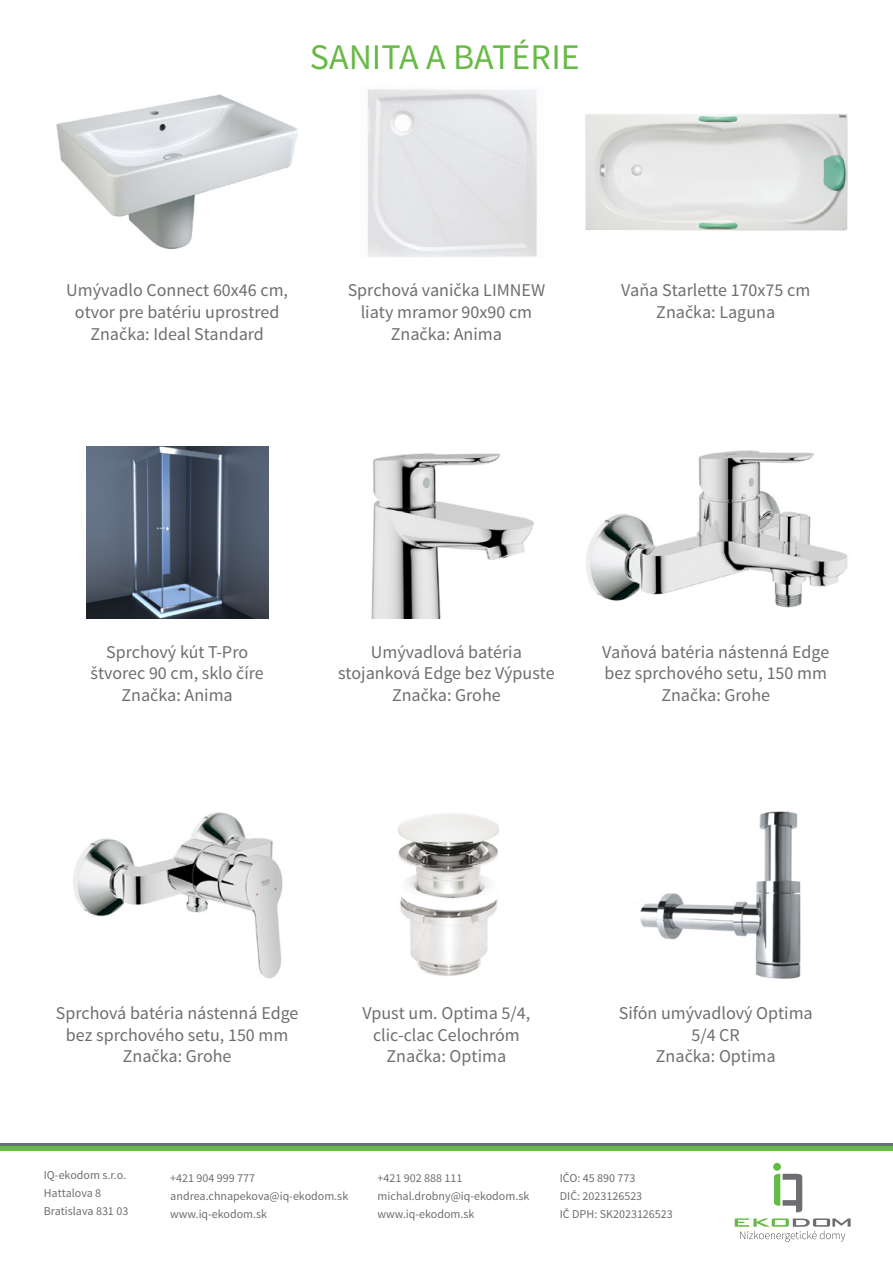
<style>
.page{position:relative;width:893px;height:1263px;background:#fff}
.page>*{position:absolute;margin:0;border:0;box-sizing:border-box;transform-origin:0 0}
.t1{font:36px "Source Sans Pro";color:#66ba45}
.t2{font:18px/21.6px "Source Sans Pro";color:#6d6e71;text-align:center}
.t3{font:12px/18px "Source Sans Pro";color:#6d6e71}
</style>
<div class="page">
<div style="left:0;top:1143px;width:893px;height:7px;background:#6d6e71"></div>
<hr style="left:0;top:1146px;width:893px;height:4px;background:#66ba45">
<svg style="left:735px;top:1218px;width:116px;height:24px"></svg>
<svg style="left:774px;top:1174px;width:28px;height:38px"></svg>
<div style="left:773px;top:1163px;width:8px;height:8px;background:#66ba45;border-radius:50%"></div>
<img style="left:57px;top:94px;width:241px;height:154px">
<img style="left:86px;top:446px;width:182px;height:172px">
<img style="left:73px;top:812px;width:210px;height:167px">
<img style="left:368px;top:89px;width:169px;height:168px">
<img style="left:371px;top:453px;width:163px;height:165px">
<img style="left:397px;top:813px;width:102px;height:163px">
<img style="left:585px;top:113px;width:263px;height:118px">
<img style="left:586px;top:450px;width:262px;height:158px">
<img style="left:640px;top:811px;width:161px;height:168px">
<h1 class="t1" style="left:310px;top:34px;width:272px">Sanita a batérie</h1>
<p class="t2" style="left:66px;top:280px;width:223px">Umývadlo Connect 60x46 cm, otvor pre batériu uprostred<br>Značka: Ideal Standard</p>
<p class="t2" style="left:348px;top:280px;width:199px">Sprchová vanička LI MNEW liaty mramor 90x90 cm<br>Značka: Anima</p>
<p class="t2" style="left:621px;top:280px;width:190px">Vaňa Starlette 170x75 cm<br>Značka: Laguna</p>
<p class="t2" style="left:90px;top:641px;width:175px">Sprchový kút -T Pro štvorec 90 cm, sklo číre<br>Značka: Anima</p>
<p class="t2" style="left:338px;top:641px;width:218px">Umývadlová batéria stojanková Edge bez Výpuste<br>Značka: Grohe</p>
<p class="t2" style="left:602px;top:641px;width:229px">Vaňová batéria nástenná Edge bez sprchového setu, 150 mm<br>Značka: Grohe</p>
<p class="t2" style="left:56px;top:1003px;width:244px">Sprchová batéria nástenná Edge bez sprchového setu, 150 mm<br>Značka: Grohe</p>
<p class="t2" style="left:363px;top:1003px;width:169px">Vpust um. Optima 5/4, clic-clac Celochróm<br>Značka: Optima</p>
<p class="t2" style="left:619px;top:1003px;width:196px">Sifón umývadlový Optima<br>5/4 CR<br>Značka: Optima</p>
<p class="t3" style="left:44px;top:1166px;width:86px">IQ-ekodom .o.r.s<br>Hattalova 8<br>Bratislava 831 03</p>
<p class="t3" style="left:170px;top:1169px;width:179px">+421 904 999 777 andrea.chnapekova@iq-ekodom.sk www i q. -ekodom.sk</p>
<p class="t3" style="left:378px;top:1169px;width:153px">+421 902 888 111 michal.drobny@iq-ekodom.sk www i q. -ekodom.sk</p>
<p class="t3" style="left:560px;top:1169px;width:114px">IČO: 45 890 773<br>DIČ: 2023126523<br>IČ DPH: SK2023126523</p>
</div>
